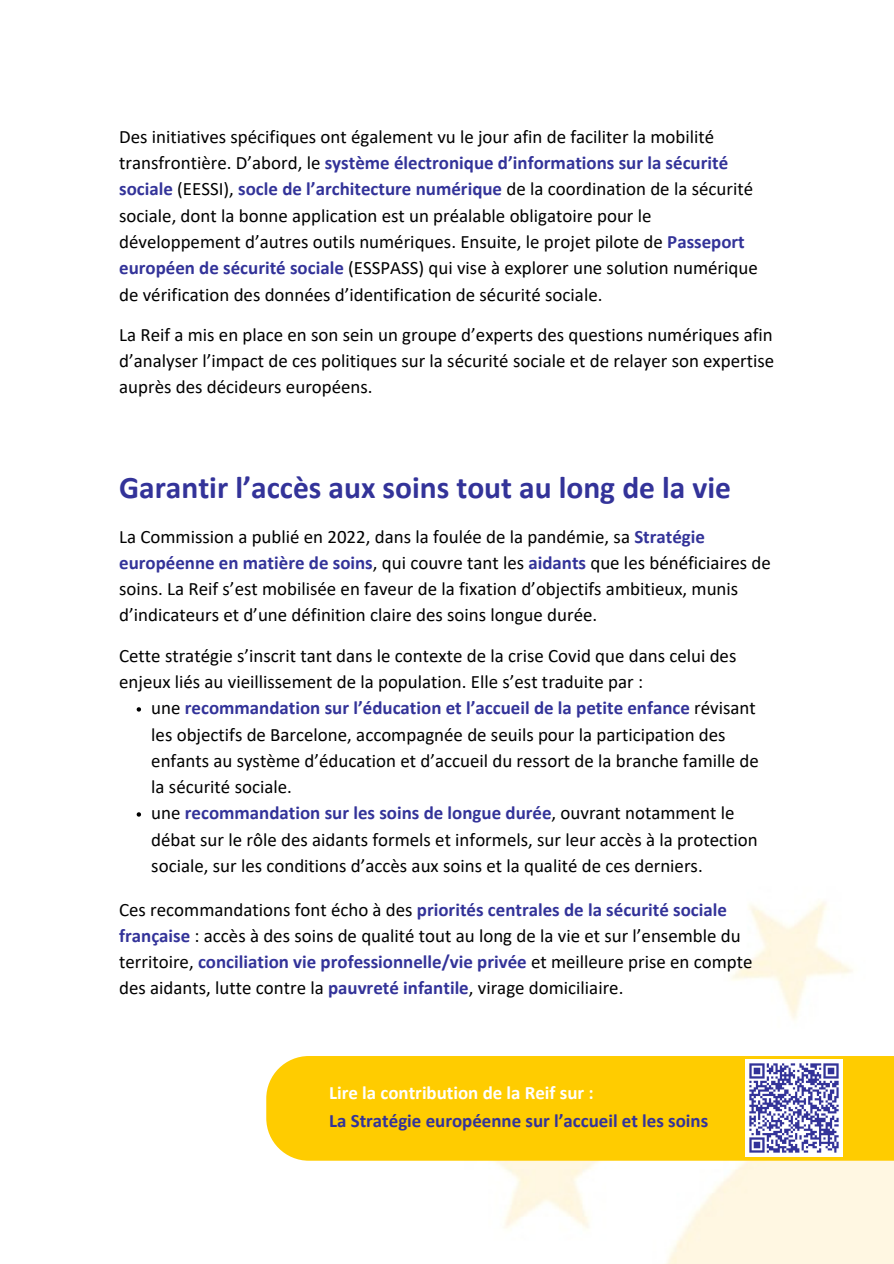
<style>
.page{position:relative;width:894px;height:1264px;background:#fff}
.page>*{position:absolute;margin:0;border:0;box-sizing:border-box;transform-origin:0 0}
.t1{font:700 31.5px "Calibri";color:#339}
.t2{font:18.9px/26.2px "Calibri";color:#000}
.t3{font:700 18.9px "Calibri";color:#339}
.t4{font:700 18.9px "Calibri";color:#fff}
.s1{font-weight:700;color:#339}
</style>
<div class="page">
<img style="left:453px;top:901px;width:440px;height:362px">
<div style="left:266px;top:1055px;width:627px;height:105px;background:#fc0"></div>
<img style="left:745px;top:1059px;width:97px;height:97px">
<svg style="left:137px;top:707px;width:4px;height:4px"></svg>
<svg style="left:137px;top:812px;width:4px;height:4px"></svg>
<p class="t2" style="left:119px;top:125px;width:640px">Des initiatives spécifiques ont également vu le jour afin de faciliter la mobilité transfrontière. D’abord, le <span class="s1">système électronique d’informations sur la sécurité sociale</span> (EESSI), <span class="s1">socle de l’architecture numérique</span> de la coordination de la sécurité sociale, dont la bonne application est un préalable obligatoire pour le développement d’autres outils numériques. Ensuite, le projet pilote de <span class="s1">Passeport européen de sécurité sociale</span> (ESSPASS) qui vise à explorer une solution numérique de vérification des données d’identification de sécurité sociale.</p>
<p class="t2" style="left:119px;top:323px;width:656px;text-align:justify">La Reif a mis en place en son sein un groupe d’experts des questions numériques afin d’analyser l’impact de ces politiques sur la sécurité sociale et de relayer son expertise auprès des décideurs européens.</p>
<h1 class="t1" style="left:119px;top:474px;width:613px">Garantir l’accès aux soins tout au long de la vie</h1>
<p class="t2" style="left:119px;top:525px;width:653px">La Commission a publié en 2022, dans la foulée de la pandémie, sa <span class="s1">Stratégie européenne en matière de soins</span>, qui couvre tant les <span class="s1">aidants</span> que les bénéficiaires de soins. La Reif s’est mobilisée en faveur de la fixation d’objectifs ambitieux, munis d’indicateurs et d’une définition claire des soins longue durée.</p>
<p class="t2" style="left:119px;top:644px;width:618px">Cette stratégie s’inscrit tant dans le contexte de la crise Covid que dans celui des enjeux liés au vieillissement de la population. Elle s’est traduite par :</p>
<p class="t2" style="left:151px;top:696px;width:609px">une <span class="s1">recommandation sur l’éducation et l’accueil de la petite enfance</span> révisant les objectifs de Barcelone, accompagnée de seuils pour la participation des enfants au système d’éducation et d’accueil du ressort de la branche famille de la sécurité sociale.<br>une <span class="s1">recommandation sur les soins de longue durée</span>, ouvrant notamment le débat sur le rôle des aidants formels et informels, sur leur accès à la protection sociale, sur les conditions d’accès aux soins et la qualité de ces derniers.</p>
<p class="t2" style="left:119px;top:897px;width:634px">Ces recommandations font écho à des <span class="s1">priorités centrales de la sécurité sociale française</span> : accès à des soins de qualité tout au long de la vie et sur l’ensemble du territoire, <span class="s1">conciliation vie professionnelle/vie privée</span> et meilleure prise en compte des aidants, lutte contre la <span class="s1">pauvreté infantile</span>, virage domiciliaire.</p>
<p class="t4" style="left:329px;top:1084px;width:266px">Lire la contribution de la Reif sur :</p>
<p class="t3" style="left:329px;top:1113px;width:380px">La Stratégie européenne sur l’accueil et les soins</p>
</div>
